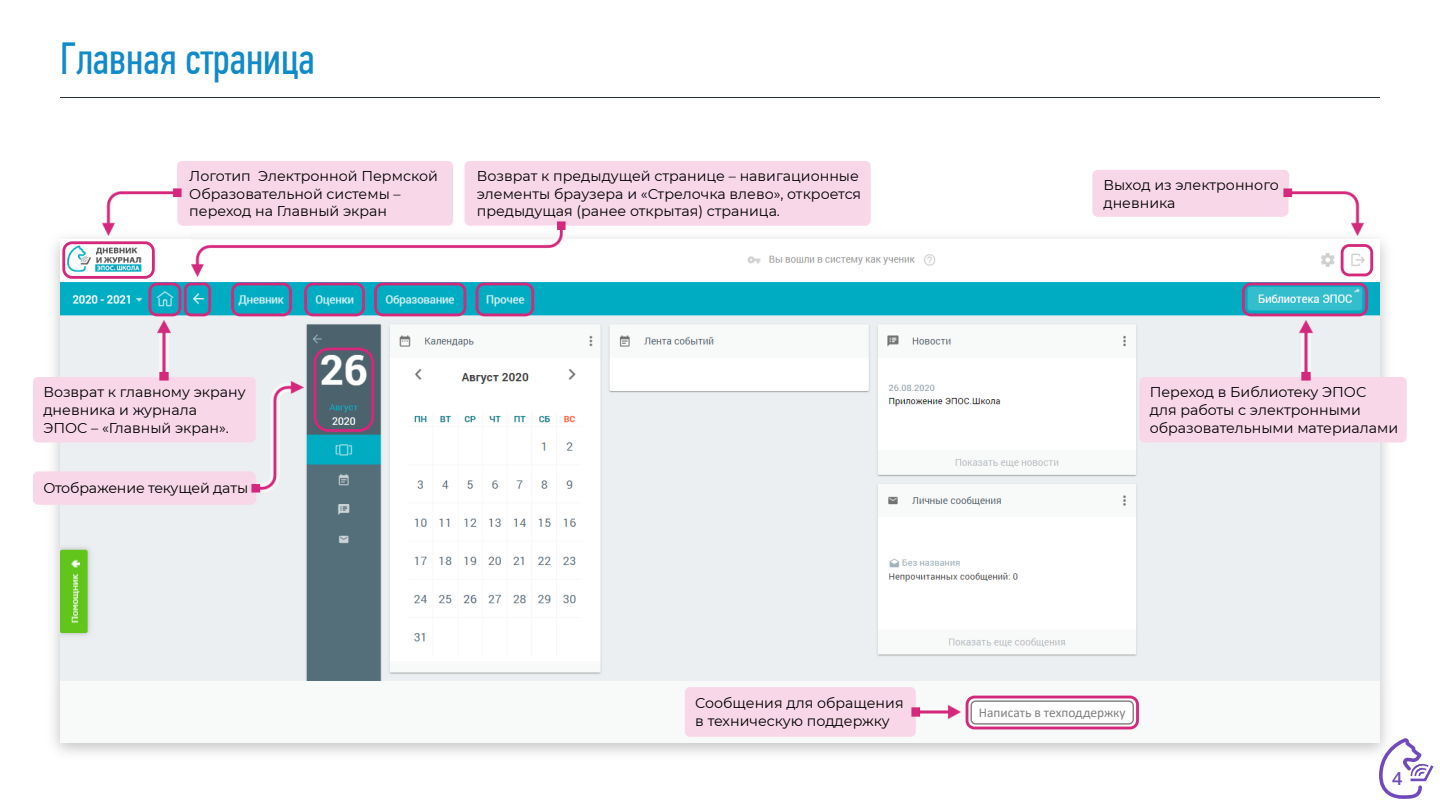
<style>
.page{position:relative;width:1440px;height:810px;background:#fff}
.page>*{position:absolute;margin:0;border:0;box-sizing:border-box;transform-origin:0 0}
.t1{font:45px "PF Din Text Comp Pro";color:#108ac9}
.t2{font:600 18px "Open Sans";color:#704abb}
.t3{font:14.25px/17.8px "Montserrat";color:#000}
.t4{font:13.42px "Calibri";color:#808080}
</style>
<div class="page">
<img style="left:60px;top:239px;width:1320px;height:442px">
<div style="left:60px;top:681px;width:1320px;height:61px;background:#f8f9f9"></div>
<div style="left:187px;top:242px;width:202px;height:38px;background:#fff"></div>
<hr style="left:60px;top:97px;width:1320px;height:1px;background:#25353f">
<svg style="left:1378px;top:739px;width:56px;height:60px"></svg>
<div style="left:1341px;top:244px;width:32px;height:32px;border:3px solid #d4287d;border-radius:7px"></div>
<div style="left:1242px;top:283px;width:126px;height:33px;border:3px solid #d4287d;border-radius:7px"></div>
<div style="left:148px;top:283px;width:33px;height:33px;border:3px solid #d4287d;border-radius:7px"></div>
<div style="left:62px;top:241px;width:93px;height:38px;border:3px solid #d4287d;border-radius:8px"></div>
<div style="left:184px;top:283px;width:27px;height:33px;border:3px solid #d4287d;border-radius:6px"></div>
<div style="left:231px;top:283px;width:61px;height:33px;border:3px solid #d4287d;border-radius:7px"></div>
<div style="left:304px;top:283px;width:61px;height:33px;border:3px solid #d4287d;border-radius:7px"></div>
<div style="left:374px;top:283px;width:92px;height:33px;border:3px solid #d4287d;border-radius:7px"></div>
<div style="left:476px;top:283px;width:58px;height:33px;border:3px solid #d4287d;border-radius:7px"></div>
<svg style="left:971px;top:700px;width:163px;height:25px"></svg>
<div style="left:966px;top:696px;width:173px;height:33px;border:3px solid #d4287d;border-radius:7px"></div>
<div style="left:313px;top:348px;width:61px;height:84px;border:3px solid #d4287d;border-radius:14px"></div>
<div style="left:177px;top:161px;width:276px;height:65px;background:#f8d8e8"></div>
<div style="left:33px;top:377px;width:223px;height:66px;background:#f8d8e8"></div>
<div style="left:1139px;top:377px;width:268px;height:66px;background:#f8d8e8"></div>
<div style="left:685px;top:687px;width:231px;height:50px;background:#f8d8e8"></div>
<div style="left:33px;top:471px;width:223px;height:34px;background:#f8d8e8"></div>
<div style="left:465px;top:161px;width:406px;height:65px;background:#f8d8e8"></div>
<div style="left:1092px;top:170px;width:197px;height:47px;background:#f8d8e8"></div>
<img style="left:192px;top:221px;width:374px;height:56px">
<img style="left:102px;top:189px;width:80px;height:47px">
<img style="left:1284px;top:189px;width:79px;height:47px">
<img style="left:911px;top:706px;width:49px;height:12px">
<img style="left:157px;top:321px;width:13px;height:60px">
<img style="left:1299px;top:321px;width:13px;height:60px">
<img style="left:252px;top:381px;width:51px;height:112px">
<div style="left:1066px;top:243px;width:245px;height:37px;background:#fff"></div>
<h1 class="t1" style="left:60px;top:41px;width:256px">Главная страница</h1>
<p class="t3" style="left:189px;top:167px;width:250px">Логотип Электронной Пермской<br>Образовательной системы – переход на Главный экран</p>
<p class="t3" style="left:477px;top:167px;width:386px">Возврат к предыдущей странице – навигационные элементы браузера и «Стрелочка влево», откроется предыдущая (ранее открытая) страница.</p>
<p class="t3" style="left:1103px;top:176px;width:177px">Выход из электронного дневника</p>
<p class="t3" style="left:43px;top:383px;width:204px">Возврат к главному экрану дневника и журнала<br>ЭПОС – «Главный экран».</p>
<p class="t3" style="left:1150px;top:383px;width:250px">Переход в Библиотеку ЭПОС<br>для работы с электронными образовательными материалами</p>
<p class="t3" style="left:43px;top:479px;width:206px">Отображение текущей даты</p>
<p class="t3" style="left:695px;top:694px;width:210px">Сообщения для обращения в техническую поддержку</p>
<p class="t4" style="left:979px;top:706px;width:148px">Написать в техподдержку</p>
<p class="t2" style="left:1392px;top:771px;width:12px">4</p>
</div>
